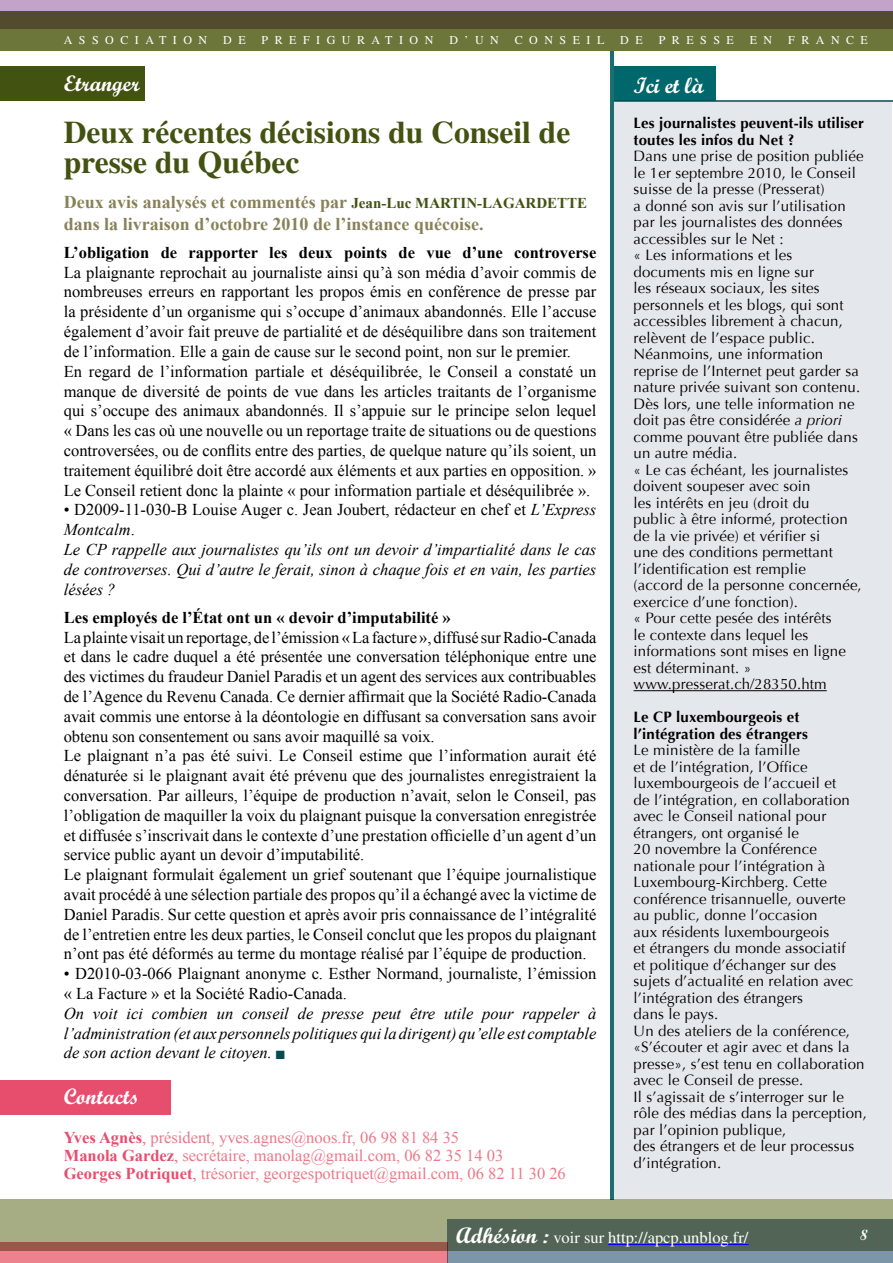
<style>
.page{position:relative;width:893px;height:1263px;background:#fff}
.page>*{position:absolute;margin:0;border:0;box-sizing:border-box;transform-origin:0 0}
.t1{font:700 31.5px/30px "Times";color:#425211}
.t2{font:700 22.5px "Script";color:#fff}
.t3{font:700 18px "Times New Roman";color:#888158}
.t4{font:16.5px/19.8px "Times New Roman";color:#000}
.t5{font:italic 16.5px/19.8px "Times New Roman";color:#000}
.t6{font:16.5px/18px "Times New Roman";color:#ec7888}
.t7{font:700 16.5px "Times New Roman";color:#000}
.t8{font:16.5px "Times";color:#fff}
.t9{font:15px/16.5px "Optima";letter-spacing:.01em;color:#000}
.t10{font:700 15px/16.5px "Optima";letter-spacing:.01em;color:#000}
.t11{font:700 15px "Times New Roman";color:#425211}
.t12{font:700 15px "Script";color:#fff}
.t13{font:12px "Times";letter-spacing:.54em;color:#fff}
.s1{font-size:15px;color:#425211}
.s2{font-style:normal}
.s3{color:#004c51}
.s4{font-weight:700;color:#e74d6d}
.s5{color:#e74d6d}
.s6{font-style:italic}
.s7{font-family:"Script";font-weight:700;font-size:22.5px}
</style>
<div class="page">
<div style="left:614px;top:66px;width:102px;height:34px;background:#00676c"></div>
<div style="left:614px;top:102px;width:278px;height:1097px;background:#e4e8ed"></div>
<hr style="left:613px;top:100px;width:280px;height:2px;background:#004c51">
<div style="left:0;top:0;width:893px;height:29px;background:#c2a3ca"></div>
<svg style="left:0;top:12px;width:893px;height:39px;fill:#6c763b"></svg>
<div style="left:447px;top:1220px;width:446px;height:43px;background:#7d95a8"></div>
<hr style="left:610px;top:51px;width:4px;height:1148px;background:#1d6e73">
<div style="left:0;top:1242px;width:447px;height:21px;background:#ed828e"></div>
<svg style="left:0;top:1199px;width:893px;height:51px;fill:#a6ac84"></svg>
<div style="left:0;top:66px;width:145px;height:34px;background:#425211"></div>
<div style="left:0;top:1080px;width:170px;height:35px;background:#e74d6d"></div>
<hr style="left:608px;top:1244px;width:140px;height:1px;background:#00f">
<hr style="left:634px;top:690px;width:193px;height:1px;background:#000">
<p class="t13" style="left:64px;top:33px;width:145px">ASSOCIATION</p>
<p class="t13" style="left:223px;top:33px;width:24px">D E</p>
<p class="t13" style="left:262px;top:33px;width:173px">PREFIGURATION</p>
<p class="t13" style="left:449px;top:33px;width:51px">D’UN</p>
<p class="t13" style="left:515px;top:33px;width:91px">CONSEIL</p>
<p class="t13" style="left:620px;top:33px;width:24px">D E</p>
<p class="t13" style="left:659px;top:33px;width:77px">PRESSE</p>
<p class="t13" style="left:750px;top:33px;width:24px">E N</p>
<p class="t13" style="left:788px;top:33px;width:81px">FRANCE</p>
<h2 class="t2" style="left:64px;top:70px;width:77px">Etranger</h2>
<h1 class="t1" style="left:64px;top:117px;width:508px">Deux récentes décisions du Conseil de presse du Québec</h1>
<p class="t3" style="left:64px;top:189px;width:441px">Deux avis analysés et commentés par <span class="s1">Jean-Luc Martin-Laga</span></p>
<p class="t11" style="left:525px;top:193px;width:63px">rdette</p>
<p class="t3" style="left:64px;top:211px;width:421px">dans la livraison d’octobre 2010 de l’instance quécoise.</p>
<p class="t7" style="left:64px;top:241px;width:534px">L’obligation de rapporter les deux points de vue d’une controverse</p>
<p class="t4" style="left:64px;top:262px;width:534px">La plaignante reprochait au journaliste ainsi qu’à son média d’avoir commis de nombreuses erreurs en rapportant les propos émis en conférence de presse par la présidente d’un organisme qui s’occupe d’animaux abandonnés. Elle l’accuse également d’avoir fait preuve de partialité et de déséquilibre dans son traitement de l’information. Elle a gain de cause sur le second point, non sur le premier.<br>En regard de l’information partiale et déséquilibrée, le Conseil a constaté un manque de diversité de points de vue dans les articles traitants de l’organisme qui s’occupe des animaux abandonnés. Il s’appuie sur le principe selon lequel « Dans les cas où une nouvelle ou un reportage traite de situations ou de questions controversées, ou de conflits entre des parties, de quelque nature qu’ils soient, un traitement équilibré doit être accordé aux éléments et aux parties en opposition. » Le Conseil retient donc la plainte « pour information partiale et déséquilibrée ».</p>
<p class="t5" style="left:64px;top:499px;width:534px"><span class="s2">• D2009-11-030-B Louise Auger c. Jean Joubert, rédacteur en chef et</span> L’Express Montcalm<span class="s2">.<br></span>Le CP rappelle aux journalistes qu’ils ont un devoir d’impartialité dans le cas de controverses. Qui d’autre le ferait, sinon à chaque fois et en vain, les parties lésées ?</p>
<p class="t7" style="left:64px;top:606px;width:389px">Les employés de l’État ont un « devoir d’imputabilité »</p>
<p class="t4" style="left:64px;top:627px;width:534px">La plainte visait un reportage, de l’émission « La facture », diffusé sur Radio-Canada et dans le cadre duquel a été présentée une conversation téléphonique entre une des victimes du fraudeur Daniel Paradis et un agent des services aux contribuables de l’Agence du Revenu Canada. Ce dernier affirmait que la Société Radio-Canada avait commis une entorse à la déontologie en diffusant sa conversation sans avoir obtenu son consentement ou sans avoir maquillé sa voix.<br>Le plaignant n’a pas été suivi. Le Conseil estime que l’information aurait été dénaturée si le plaignant avait été prévenu que des journalistes enregistraient la conversation. Par ailleurs, l’équipe de production n’avait, selon le Conseil, pas l’obligation de maquiller la voix du plaignant puisque la conversation enregistrée et diffusée s’inscrivait dans le contexte d’une prestation officielle d’un agent d’un service public ayant un devoir d’imputabilité.<br>Le plaignant formulait également un grief soutenant que l’équipe journalistique avait procédé à une sélection partiale des propos qu’il a échangé avec la victime de Daniel Paradis. Sur cette question et après avoir pris connaissance de l’intégralité de l’entretien entre les deux parties, le Conseil conclut que les propos du plaignant n’ont pas été déformés au terme du montage réalisé par l’équipe de production.</p>
<p class="t4" style="left:64px;top:963px;width:534px">• D2010-03-066 Plaignant anonyme c. Esther Normand, journaliste, l’émission « La Facture » et la Société Radio-Canada.</p>
<p class="t5" style="left:64px;top:1003px;width:534px;text-align:justify">On voit ici combien un conseil de presse peut être utile pour rappeler à l’administration (et aux personnels politiques qui la dirigent) qu’elle est comptable de son action devant le citoyen. <span class="s3">■</span></p>
<h2 class="t2" style="left:64px;top:1083px;width:77px">Contacts</h2>
<p class="t6" style="left:64px;top:1128px;width:504px"><span class="s4">Yves Agnès</span><span class="s5">,</span> président, yves.agnes@noos.fr, 06 98 81 84 35<br><span class="s4">Manola Gardez</span><span class="s5">,</span> secrétaire, manolag@gmail.com, 06 82 35 14 03<br><span class="s4">Georges Potriquet</span><span class="s5">,</span> trésorier, georgespotriquet@gmail.com, 06 82 11 30 26</p>
<h2 class="t2" style="left:634px;top:71px;width:72px">Ici et là</h2>
<p class="t10" style="left:634px;top:115px;width:232px">Les journalistes peuvent-ils utiliser toutes les infos du Net ?</p>
<p class="t9" style="left:634px;top:148px;width:232px">Dans une prise de position publiée le 1er septembre 2010, le Conseil suisse de la presse (Presserat)<br>a donné son avis sur l’utilisation par les journalistes des données accessibles sur le Net :<br>« Les informations et les documents mis en ligne sur<br>les réseaux sociaux, les sites personnels et les blogs, qui sont accessibles librement à chacun, relèvent de l’espace public.<br>Néanmoins, une information reprise de l’Internet peut garder sa nature privée suivant son contenu.<br>Dès lors, une telle information ne doit pas être considérée <span class="s6">a priori </span>comme pouvant être publiée dans un autre média.<br>« Le cas échéant, les journalistes doivent soupeser avec soin<br>les intérêts en jeu (droit du<br>public à être informé, protection de la vie privée) et vérifier si<br>une des conditions permettant l’identification est remplie<br>(accord de la personne concernée, exercice d’une fonction).<br>« Pour cette pesée des intérêts<br>le contexte dans lequel les informations sont mises en ligne est déterminant. » www.presserat.ch/28350.htm</p>
<p class="t10" style="left:634px;top:709px;width:176px">Le CP luxembourgeois et l’intégration des étrangers</p>
<p class="t9" style="left:634px;top:742px;width:235px">Le ministère de la famille<br>et de l’intégration, l’Office luxembourgeois de l’accueil et<br>de l’intégration, en collaboration avec le Conseil national pour étrangers, ont organisé le<br>20 novembre la Conférence nationale pour l’intégration à<br>Luxembourg-Kirchberg. Cette conférence trisannuelle, ouverte<br>au public, donne l’occasion<br>aux résidents luxembourgeois<br>et étrangers du monde associatif<br>et politique d’échanger sur des sujets d’actualité en relation avec l’intégration des étrangers<br>dans le pays.<br>Un des ateliers de la conférence, «S’écouter et agir avec et dans la presse», s’est tenu en collaboration avec le Conseil de presse.<br>Il s’agissait de s’interroger sur le rôle des médias dans la perception, par l’opinion publique,<br>des étrangers et de leur processus d’intégration.</p>
<p class="t8" style="left:456px;top:1228px;width:294px"><span class="s7">Adhésion :</span> voir sur http://apcp.unblog.fr/</p>
<p class="t12" style="left:860px;top:1225px;width:9px">8</p>
</div>
